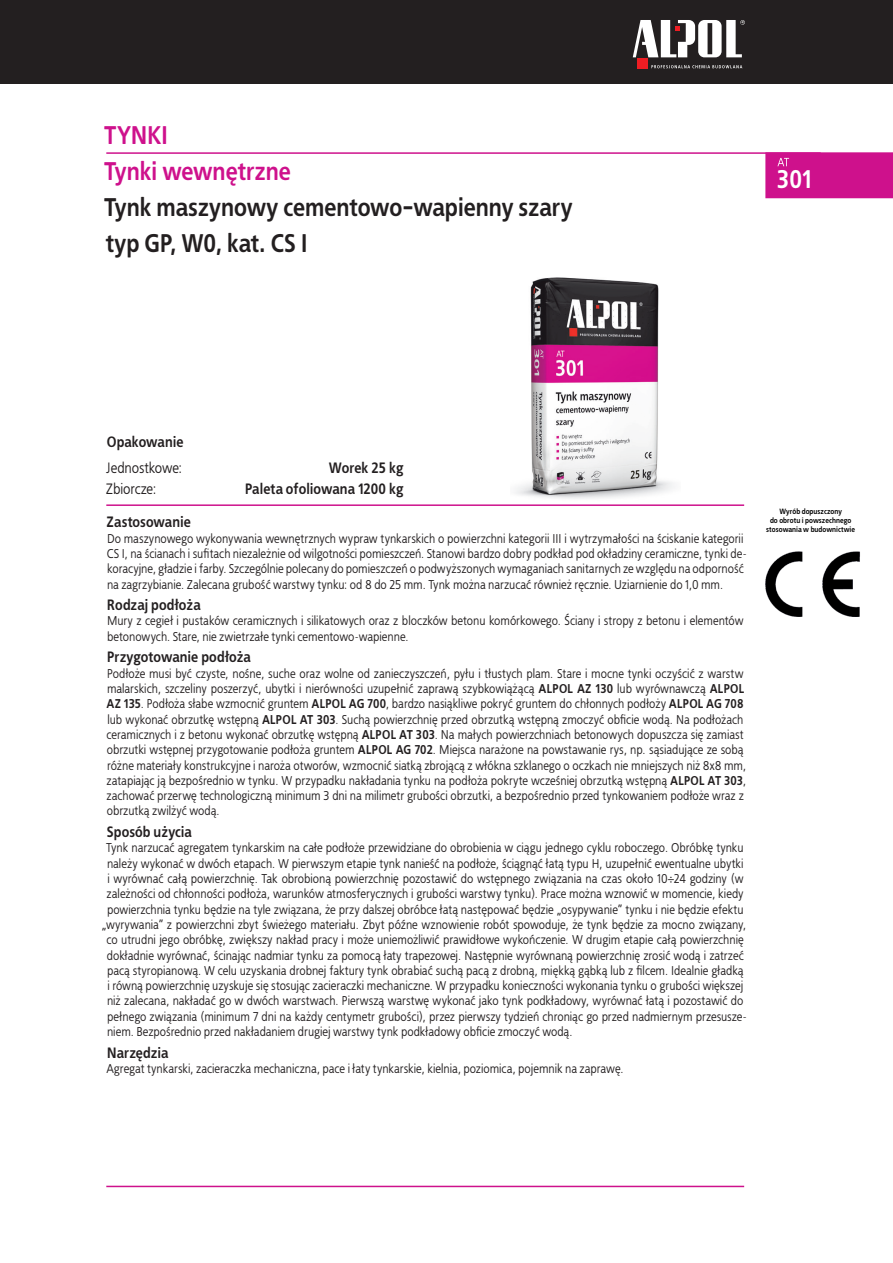
<style>
.page{position:relative;width:893px;height:1263px;background:#fff}
.page>*{position:absolute;margin:0;border:0;box-sizing:border-box;transform-origin:0 0}
._01_podtytul{font:700 25.5px "EFN Bureau COT";letter-spacing:-.005em;color:#231f20}
._01_podtytul-2{font:700 25.5px "EFN Bureau COT";letter-spacing:-.01em;color:#ce118c}
._04_tytul_lewy{font:700 25.5px "EFN Bureau COT";letter-spacing:.005em;color:#ce118c}
._07_numer_produktów{font:700 25.5px "EFN Bureau COT";color:#fff}
._02_podtytul{font:700 15px "EFN Bureau COT";color:#231f20}
._05_dane_produktu{font:700 15px "EFN Bureau COT";color:#231f20}
._05_dane_produktu-2{font:15px "EFN Bureau COT";color:#231f20}
._03_tekst_podstawowy{font:12.75px/15.3px "EFN Bureau COT";letter-spacing:.01em;color:#231f20}
.t1{font:700 7.65px/9.1px "EFN Bureau COT";color:#000;text-align:center}
.s1{font-weight:700}
</style>
<div class="page">
<div style="left:0;top:0;width:893px;height:84px;background:#231f20"></div>
<svg style="left:651px;top:65px;width:91px;height:3px"></svg>
<div style="left:637px;top:58px;width:11px;height:11px;background:#ee1d23"></div>
<svg style="left:633px;top:20px;width:112px;height:37px"></svg>
<div style="left:765px;top:152px;width:128px;height:46px;background:#ce118c"></div>
<hr style="left:106px;top:504px;width:638px;height:2px;background:#ce118c">
<hr style="left:106px;top:1186px;width:638px;height:1px;background:#ce118c">
<img style="left:515px;top:277px;width:159px;height:222px">
<hr style="left:106px;top:152px;width:715px;height:2px;background:#ce118c">
<img style="left:766px;top:551px;width:94px;height:66px">
<p class="_04_tytul_lewy" style="left:104px;top:119px;width:65px">TYNKI</p>
<p class="_01_podtytul-2" style="left:104px;top:155px;width:188px">Tynki wewnętrzne</p>
<p class="_01_podtytul" style="left:104px;top:191px;width:470px">Tynk maszynowy cementowo-wapienny szary</p>
<p class="_01_podtytul" style="left:106px;top:227px;width:203px">typ GP, W0, kat. CS I</p>
<p class="_07_numer_produktów" style="left:777px;top:163px;width:36px">301</p>
<p class="_05_dane_produktu" style="left:107px;top:433px;width:78px">Opakowanie</p>
<p class="_05_dane_produktu-2" style="left:106px;top:459px;width:77px">Jednostkowe:</p>
<p class="_05_dane_produktu" style="left:329px;top:458px;width:76px">Worek 25 kg</p>
<p class="_05_dane_produktu-2" style="left:106px;top:480px;width:52px">Zbiorcze:</p>
<p class="_05_dane_produktu" style="left:245px;top:479px;width:160px">Paleta ofoliowana 1200 kg</p>
<p class="_02_podtytul" style="left:107px;top:513px;width:86px">Zastosowanie</p>
<p class="_03_tekst_podstawowy" style="left:107px;top:531px;width:641px">Do maszynowego wykonywania wewnętrznych wypraw tynkarskich o powierzchni kategorii III i wytrzymałości na ściskanie kategorii CS I, na ścianach i sufitach niezależnie od wilgotności pomieszczeń. Stanowi bardzo dobry podkład pod okładziny ceramiczne, tynki de&shy;koracyjne, gładzie i farby. Szczególnie polecany do pomieszczeń o podwyższonych wymaganiach sanitarnych ze względu na odporność na zagrzybianie. Zalecana grubość warstwy tynku: od 8 do 25 mm. Tynk można narzucać również ręcznie. Uziarnienie do 1,0 mm.</p>
<p class="_02_podtytul" style="left:107px;top:595px;width:95px">Rodzaj podłoża</p>
<p class="_03_tekst_podstawowy" style="left:107px;top:614px;width:638px">Mury z cegieł i pustaków ceramicznych i silikatowych oraz z bloczków betonu komórkowego. Ściany i stropy z betonu i elementów betonowych. Stare, nie zwietrzałe tynki cementowo-wapienne.</p>
<p class="_02_podtytul" style="left:107px;top:648px;width:145px">Przygotowanie podłoża</p>
<p class="_03_tekst_podstawowy" style="left:106px;top:666px;width:641px">Podłoże musi być czyste, nośne, suche oraz wolne od zanieczyszczeń, pyłu i tłustych plam. Stare i mocne tynki oczyścić z warstw malarskich, szczeliny poszerzyć, ubytki i nierówności uzupełnić zaprawą szybkowiążącą <span class="s1">ALPOL AZ 130</span> lub wyrównawczą <span class="s1">ALPOL AZ 135</span>. Podłoża słabe wzmocnić gruntem <span class="s1">ALPOL AG 700</span>, bardzo nasiąkliwe pokryć gruntem do chłonnych podłoży <span class="s1">ALPOL AG 708 </span>lub wykonać obrzutkę wstępną <span class="s1">ALPOL AT 303</span>. Suchą powierzchnię przed obrzutką wstępną zmoczyć obficie wodą. Na podłożach ceramicznych i z betonu wykonać obrzutkę wstępną <span class="s1">ALPOL AT 303</span>. Na małych powierzchniach betonowych dopuszcza się zamiast obrzutki wstępnej przygotowanie podłoża gruntem <span class="s1">ALPOL AG 702</span>. Miejsca narażone na powstawanie rys, np. sąsiadujące ze sobą różne materiały konstrukcyjne i naroża otworów, wzmocnić siatką zbrojącą z włókna szklanego o oczkach nie mniejszych niż 8x8 mm, zatapiając ją bezpośrednio w tynku. W przypadku nakładania tynku na podłoża pokryte wcześniej obrzutką wstępną <span class="s1">ALPOL AT 303</span>, zachować przerwę technologiczną minimum 3 dni na milimetr grubości obrzutki, a bezpośrednio przed tynkowaniem podłoże wraz z obrzutką zwilżyć wodą.</p>
<p class="_02_podtytul" style="left:107px;top:822px;width:87px">Sposób użycia</p>
<p class="_03_tekst_podstawowy" style="left:106px;top:841px;width:639px">Tynk narzucać agregatem tynkarskim na całe podłoże przewidziane do obrobienia w ciągu jednego cyklu roboczego. Obróbkę tynku</p>
<p class="_03_tekst_podstawowy" style="left:107px;top:856px;width:638px">należy wykonać w dwóch etapach. W pierwszym etapie tynk nanieść na podłoże, ściągnąć łatą typu H, uzupełnić ewentualne ubytki</p>
<p class="_03_tekst_podstawowy" style="left:107px;top:871px;width:637px">i wyrównać całą powierzchnię. Tak obrobioną powierzchnię pozostawić do wstępnego związania na czas około 10÷24 godziny (w</p>
<p class="_03_tekst_podstawowy" style="left:107px;top:887px;width:638px">zależności od chłonności podłoża, warunków atmosferycznych i grubości warstwy tynku). Prace można wznowić w momencie, kiedy</p>
<p class="_03_tekst_podstawowy" style="left:107px;top:902px;width:638px">powierzchnia tynku będzie na tyle związana, że przy dalszej obróbce łatą następować będzie „osypywanie” tynku i nie będzie efektu</p>
<p class="_03_tekst_podstawowy" style="left:102px;top:917px;width:646px">„wyrywania” z powierzchni zbyt świeżego materiału. Zbyt późne wznowienie robót spowoduje, że tynk będzie za mocno związany,</p>
<p class="_03_tekst_podstawowy" style="left:107px;top:932px;width:639px">co utrudni jego obróbkę, zwiększy nakład pracy i może uniemożliwić prawidłowe wykończenie. W drugim etapie całą powierzchnię</p>
<p class="_03_tekst_podstawowy" style="left:107px;top:948px;width:638px">dokładnie wyrównać, ścinając nadmiar tynku za pomocą łaty trapezowej. Następnie wyrównaną powierzchnię zrosić wodą i zatrzeć</p>
<p class="_03_tekst_podstawowy" style="left:107px;top:963px;width:638px">pacą styropianową. W celu uzyskania drobnej faktury tynk obrabiać suchą pacą z drobną, miękką gąbką lub z filcem. Idealnie gładką</p>
<p class="_03_tekst_podstawowy" style="left:107px;top:978px;width:637px">i równą powierzchnię uzyskuje się stosując zacieraczki mechaniczne. W przypadku konieczności wykonania tynku o grubości większej</p>
<p class="_03_tekst_podstawowy" style="left:107px;top:994px;width:638px">niż zalecana, nakładać go w dwóch warstwach. Pierwszą warstwę wykonać jako tynk podkładowy, wyrównać łatą i pozostawić do</p>
<p class="_03_tekst_podstawowy" style="left:107px;top:1009px;width:641px">pełnego związania (minimum 7 dni na każdy centymetr grubości), przez pierwszy tydzień chroniąc go przed nadmiernym przesusze-</p>
<p class="_03_tekst_podstawowy" style="left:107px;top:1024px;width:467px">niem. Bezpośrednio przed nakładaniem drugiej warstwy tynk podkładowy obficie zmoczyć wodą.</p>
<p class="_02_podtytul" style="left:107px;top:1043px;width:63px">Narzędzia</p>
<p class="_03_tekst_podstawowy" style="left:106px;top:1061px;width:518px">Agregat tynkarski, zacieraczka mechaniczna, pace i łaty tynkarskie, kielnia, poziomica, pojemnik na zaprawę.</p>
<p class="t1" style="left:766px;top:507px;width:90px">Wyrób dopuszczony<br>do obrotu i powszechnego stosowania w budownictwie</p>
</div>
